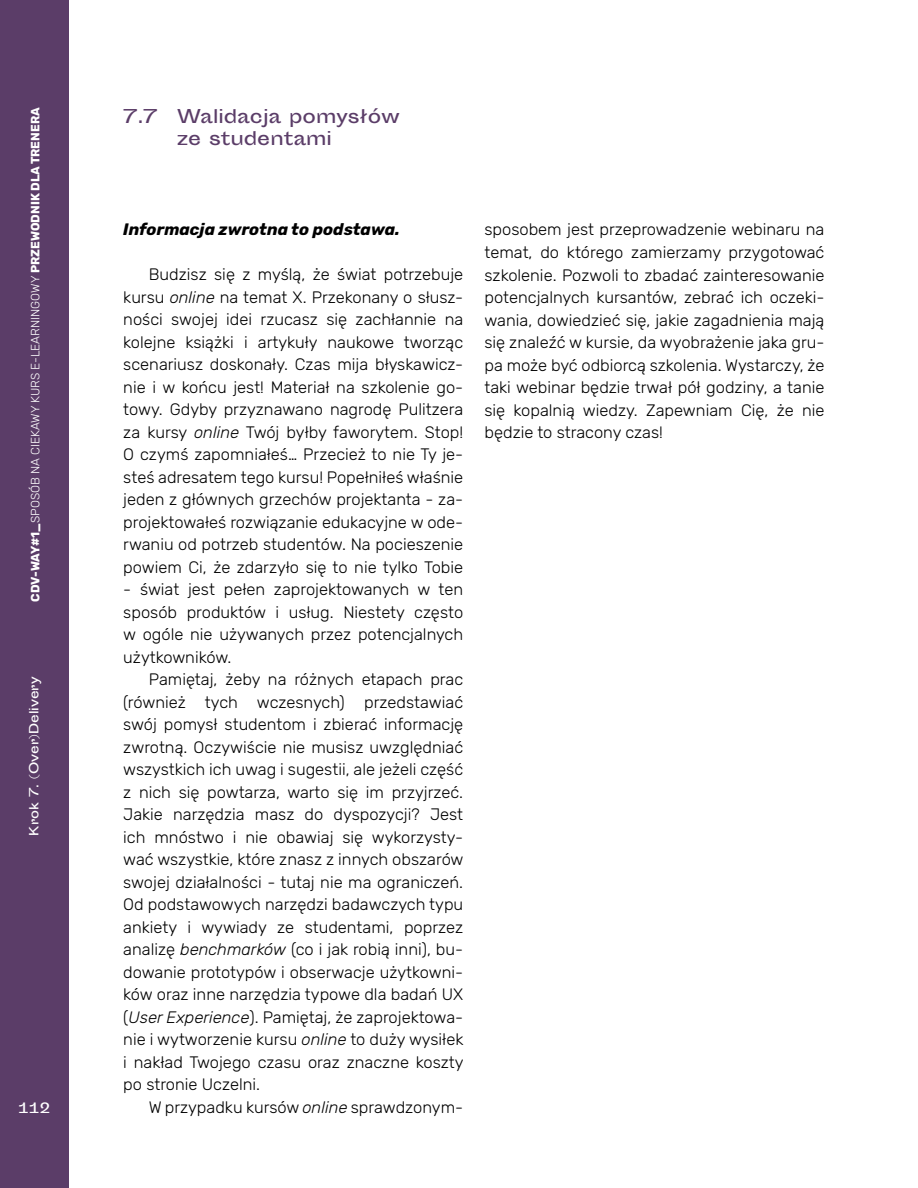
<style>
.page{position:relative;width:918px;height:1188px;background:#fff}
.page>*{position:absolute;margin:0;border:0;box-sizing:border-box;transform-origin:0 0}
.t1{font:18px/22.5px "Sporting Grotesque";color:#5b3d68}
.t2{font:300 16.5px/22.5px "Rubik";color:#000;text-align:justify}
.t3{font:italic 700 16.5px "Rubik";color:#000}
.t4{font:13.5px "Sporting Grotesque";color:#fff}
.t5{font:300 12px "Rubik";color:#fff}
.t6{font:12px "Sporting Grotesque";color:#fff}
.s1{font-weight:700}
.s2{font-style:italic}
</style>
<div class="page">
<div style="left:0;top:0;width:68px;height:1188px;background:#5b3d68"></div>
<p class="t5" style="left:29px;top:602px;width:496px;rotate:-90deg"><span class="s1">CDV-WAY#1_</span>SPOSÓB NA CIEKAWY KURS E-LEARNINGOWY <span class="s1">PRZEWODNIK DLA TRENERA</span></p>
<p class="t6" style="left:27px;top:836px;width:160px;rotate:-90deg">Krok 7. (Over)Delivery</p>
<p class="t4" style="left:18px;top:1100px;width:34px">112</p>
<p class="t1" style="left:177px;top:105px;width:224px;text-indent:-54px">7.7 Walidacja pomysłów ze studentami</p>
<p class="t3" style="left:123px;top:220px;width:278px">Informacja zwrotna to podstawa.</p>
<p class="t2" style="left:123px;top:264px;width:341px;text-indent:26px">Budzisz się z myślą, że świat potrzebuje kursu <span class="s2">online</span> na temat X. Przekonany o słusz&shy;ności swojej idei rzucasz się zachłannie na kolejne książki i artykuły naukowe tworząc scenariusz doskonały. Czas mija błyskawicz&shy;nie i w końcu jest! Materiał na szkolenie go&shy;towy. Gdyby przyznawano nagrodę Pulitzera za kursy <span class="s2">online</span> Twój byłby faworytem. Stop!<br>O czymś zapomniałeś… Przecież to nie Ty je&shy;steś adresatem tego kursu! Popełniłeś właśnie jeden z głównych grzechów projektanta - za&shy;projektowałeś rozwiązanie edukacyjne w ode&shy;rwaniu od potrzeb studentów. Na pocieszenie powiem Ci, że zdarzyło się to nie tylko Tobie</p>
<p class="t2" style="left:123px;top:579px;width:341px">- świat jest pełen zaprojektowanych w ten sposób produktów i usług. Niestety często w ogóle nie używanych przez potencjalnych użytkowników.</p>
<p class="t2" style="left:123px;top:669px;width:342px;text-indent:26px">Pamiętaj, żeby na różnych etapach prac (również tych wczesnych) przedstawiać swój pomysł studentom i zbierać informację zwrotną. Oczywiście nie musisz uwzględniać wszystkich ich uwag i sugestii, ale jeżeli część z nich się powtarza, warto się im przyjrzeć.<br>Jakie narzędzia masz do dyspozycji? Jest ich mnóstwo i nie obawiaj się wykorzysty&shy;wać wszystkie, które znasz z innych obszarów swojej działalności - tutaj nie ma ograniczeń.<br>Od podstawowych narzędzi badawczych typu ankiety i wywiady ze studentami, poprzez analizę <span class="s2">benchmarków</span> (co i jak robią inni), bu&shy;dowanie prototypów i obserwacje użytkowni&shy;ków oraz inne narzędzia typowe dla badań UX (<span class="s2">User Experience</span>). Pamiętaj, że zaprojektowa&shy;nie i wytworzenie kursu <span class="s2">online</span> to duży wysiłek i nakład Twojego czasu oraz znaczne koszty po stronie Uczelni.</p>
<p class="t2" style="left:149px;top:1096px;width:316px">W przypadku kursów <span class="s2">online</span> sprawdzonym-</p>
<p class="t2" style="left:485px;top:219px;width:341px">sposobem jest przeprowadzenie webinaru na temat, do którego zamierzamy przygotować szkolenie. Pozwoli to zbadać zainteresowanie potencjalnych kursantów, zebrać ich oczeki&shy;wania, dowiedzieć się, jakie zagadnienia mają się znaleźć w kursie, da wyobrażenie jaka gru&shy;pa może być odbiorcą szkolenia. Wystarczy, że taki webinar będzie trwał pół godziny, a tanie się kopalnią wiedzy. Zapewniam Cię, że nie będzie to stracony czas!</p>
</div>
